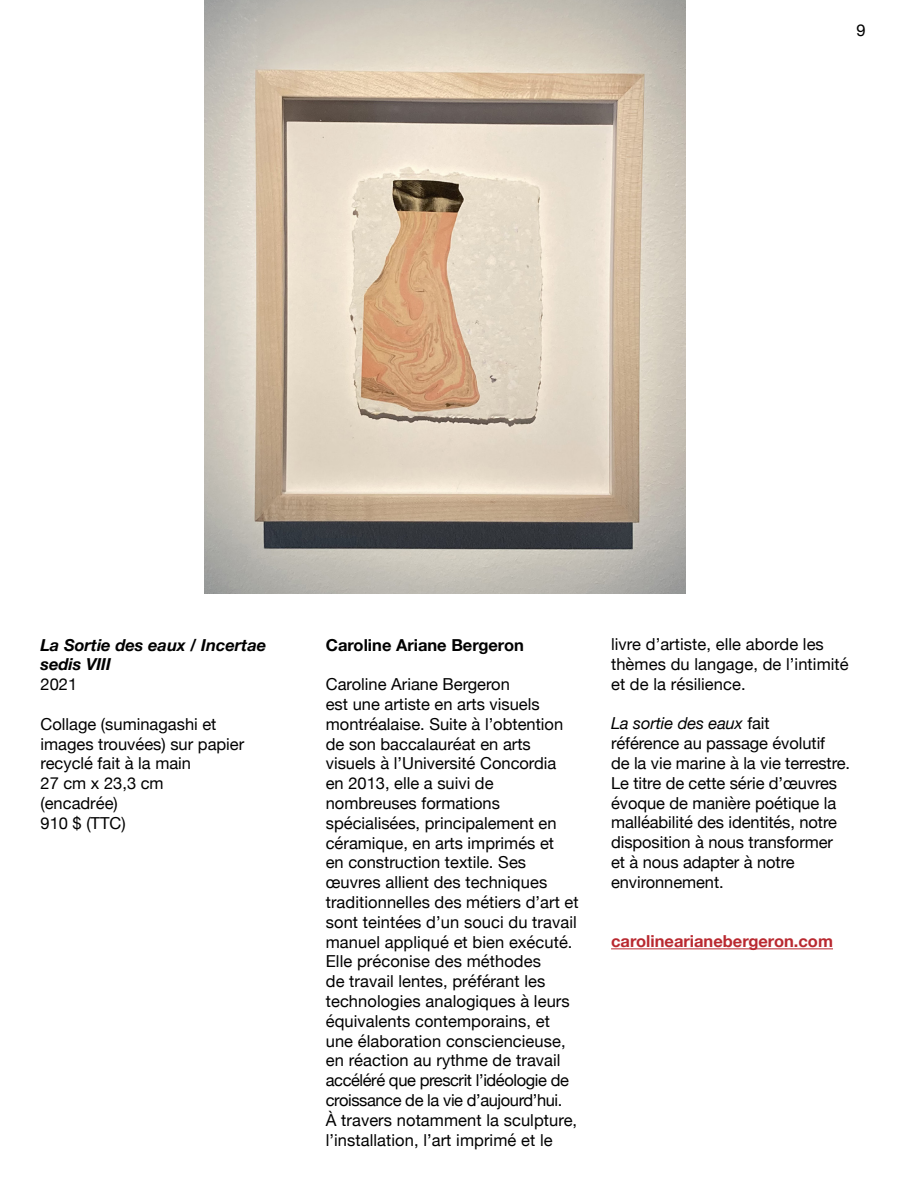
<style>
.page{position:relative;width:918px;height:1188px;background:#fff}
.page>*{position:absolute;margin:0;border:0;box-sizing:border-box;transform-origin:0 0}
.t1{font:16.5px/19.8px "Helvetica Neue";color:#000}
.t2{font:italic 700 16.5px/19.8px "Helvetica Neue";color:#000}
.t3{font:700 16.5px "Helvetica Neue";color:#b92930}
.t4{font:700 16.5px "Helvetica Neue";color:#000}
.s1{font-style:italic}
</style>
<div class="page">
<img style="left:204px;top:0;width:482px;height:594px">
<hr style="left:611px;top:948px;width:222px;height:1px;background:#b92930">
<p class="t1" style="left:856px;top:21px;width:11px">9</p>
<p class="t2" style="left:40px;top:635px;width:227px">La Sortie des eaux / Incertae sedis VIII</p>
<p class="t1" style="left:40px;top:675px;width:38px">2021</p>
<p class="t1" style="left:40px;top:715px;width:205px">Collage (suminagashi et images trouvées) sur papier recyclé fait à la main<br>27 cm x 23,3 cm (encadrée)<br>910 $ (TTC)</p>
<p class="t4" style="left:326px;top:632px;width:200px">Caroline Ariane Bergeron</p>
<p class="t1" style="left:326px;top:675px;width:254px">Caroline Ariane Bergeron<br>est une artiste en arts visuels montréalaise. Suite à l’obtention de son baccalauréat en arts visuels à l’Université Concordia<br>en 2013, elle a suivi de nombreuses formations spécialisées, principalement en céramique, en arts imprimés et<br>en construction textile. Ses œuvres allient des techniques traditionnelles des métiers d’art et sont teintées d’un souci du travail manuel appliqué et bien exécuté.<br>Elle préconise des méthodes<br>de travail lentes, préférant les technologies analogiques à leurs équivalents contemporains, et une élaboration consciencieuse, en réaction au rythme de travail accéléré que prescrit l’idéologie de croissance de la vie d’aujourd’hui.<br>À travers notamment la sculpture, l’installation, l’art imprimé et le</p>
<p class="t1" style="left:611px;top:635px;width:239px">livre d’artiste, elle aborde les thèmes du langage, de l’intimité et de la résilience.</p>
<p class="t1" style="left:611px;top:715px;width:241px"><span class="s1">La sortie des eaux</span> fait<br>référence au passage évolutif<br>de la vie marine à la vie terrestre.<br>Le titre de cette série d’œuvres évoque de manière poétique la malléabilité des identités, notre disposition à nous transformer et à nous adapter à notre environnement.</p>
<p class="t3" style="left:611px;top:928px;width:223px">carolinearianebergeron.com</p>
</div>
